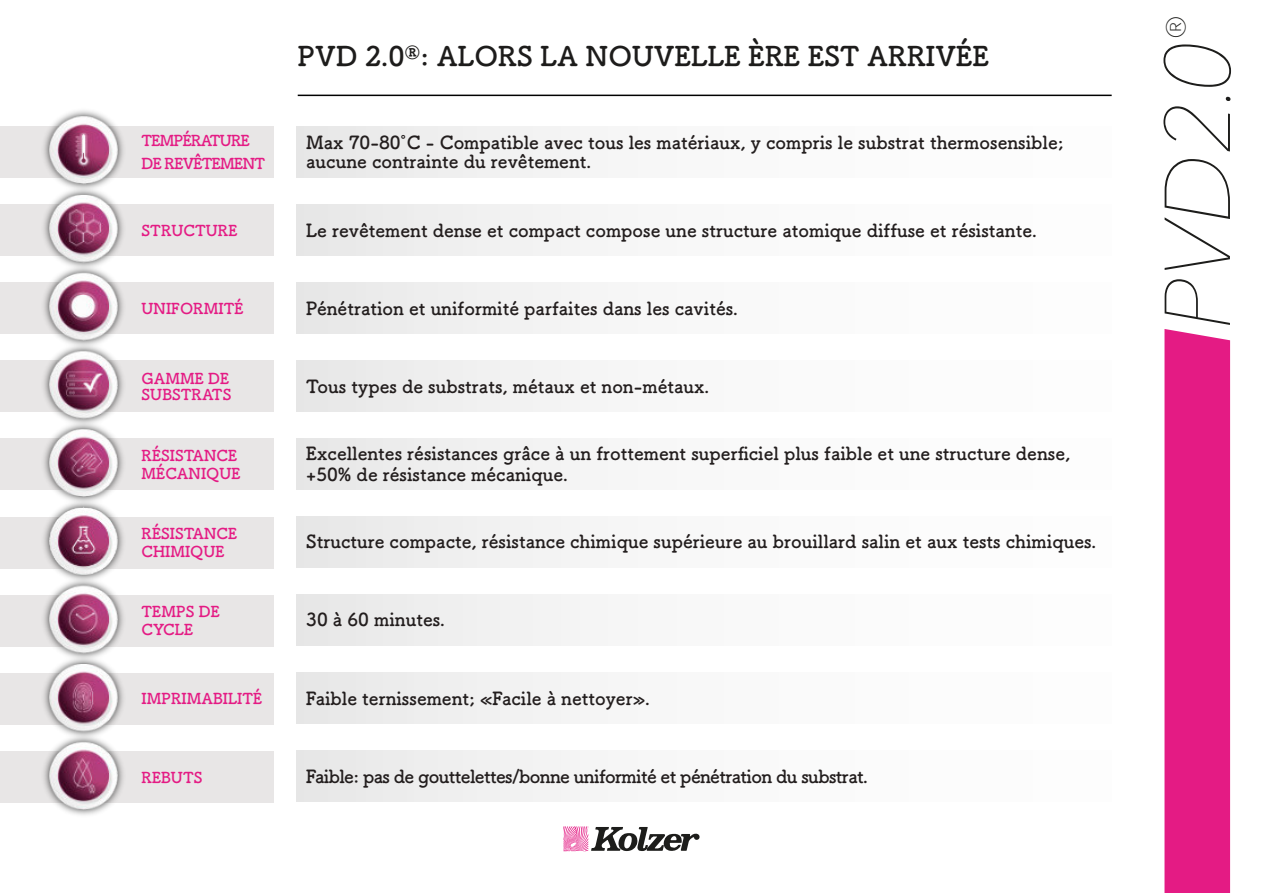
<style>
.page{position:relative;width:1263px;height:893px;background:#fff}
.page>*{position:absolute;margin:0;border:0;box-sizing:border-box;transform-origin:0 0}
.t1{font:italic 200 92.25px "Avenir Next";color:#1d1d1b}
.t2{font:700 27px "Tsuku B Rd Gothic";color:#1d1c1b}
.t3{font:700 18px/21px "Tsuku B Rd Gothic";color:#231e1e}
.t4{font:700 18px "Tsuku B Rd Gothic";letter-spacing:-.035em;color:#231e1e}
.t5{font:700 15px/18.5px "Tsuku B Rd Gothic";color:#e41b84}
.t6{font:700 15px/23px "Tsuku B Rd Gothic";letter-spacing:-.05em;color:#e41b84}
</style>
<div class="page">
<svg style="left:563px;top:826px;width:137px;height:26px"></svg>
<div style="left:1164px;top:329px;width:66px;height:564px;background:#e41b84"></div>
<div style="left:0;top:126px;width:274px;height:51px;background:#e8e6e6"></div>
<div style="left:0;top:204px;width:274px;height:51px;background:#e8e6e6"></div>
<div style="left:0;top:283px;width:274px;height:51px;background:#e8e6e6"></div>
<div style="left:0;top:361px;width:274px;height:51px;background:#e8e6e6"></div>
<div style="left:0;top:439px;width:274px;height:51px;background:#e8e6e6"></div>
<div style="left:0;top:517px;width:274px;height:51px;background:#e8e6e6"></div>
<div style="left:0;top:595px;width:274px;height:51px;background:#e8e6e6"></div>
<div style="left:0;top:673px;width:274px;height:51px;background:#e8e6e6"></div>
<div style="left:0;top:751px;width:274px;height:51px;background:#e8e6e6"></div>
<img style="left:41px;top:110px;width:84px;height:705px">
<hr style="left:298px;top:95px;width:814px;height:1px;background:#000">
<h2 class="t2" style="left:298px;top:42px;width:693px">PVD 2.0<sup>®</sup>: ALORS LA NOUVELLE ÈRE EST ARRIVÉE</h2>
<p class="t6" style="left:142px;top:129px;width:125px">TEMPÉRATURE<br>DE REVÊTEMENT</p>
<p class="t3" style="left:306px;top:132px;width:759px;line-height:19.5px">Max 70-80°C - Compatible avec tous les matériaux, y compris le substrat thermosensible; aucune contrainte du revêtement.</p>
<p class="t5" style="left:142px;top:221px;width:98px">STRUCTURE</p>
<p class="t3" style="left:306px;top:219px;width:732px">Le revêtement dense et compact compose une structure atomique diffuse et résistante.</p>
<p class="t5" style="left:142px;top:299px;width:103px">UNIFORMITÉ</p>
<p class="t3" style="left:306px;top:297px;width:433px">Pénétration et uniformité parfaites dans les cavités.</p>
<h1 class="t1" style="left:1138px;top:331px;width:317px;rotate:-90deg">PVD2.0<sup>®</sup></h1>
<p class="t5" style="left:142px;top:371px;width:91px;line-height:15.5px">GAMME DE<br>SUBSTRATS</p>
<p class="t3" style="left:306px;top:375px;width:405px">Tous types de substrats, métaux et non-métaux.</p>
<p class="t5" style="left:142px;top:446px;width:101px">RÉSISTANCE<br>MÉCANIQUE</p>
<p class="t3" style="left:306px;top:443px;width:765px">Excellentes résistances grâce à un frottement superficiel plus faible et une structure dense, +50% de résistance mécanique.</p>
<p class="t5" style="left:142px;top:524px;width:97px">RÉSISTANCE<br>CHIMIQUE</p>
<p class="t3" style="left:306px;top:531px;width:792px">Structure compacte, résistance chimique supérieure au brouillard salin et aux tests chimiques.</p>
<p class="t5" style="left:142px;top:602px;width:80px">TEMPS DE<br>CYCLE</p>
<p class="t3" style="left:306px;top:609px;width:140px">30 à 60 minutes.</p>
<p class="t5" style="left:142px;top:689px;width:122px">IMPRIMABILITÉ</p>
<p class="t3" style="left:306px;top:687px;width:345px">Faible ternissement; «Facile à nettoyer».</p>
<p class="t5" style="left:142px;top:768px;width:62px">REBUTS</p>
<p class="t4" style="left:306px;top:767px;width:563px">Faible: pas de gouttelettes/bonne uniformité et pénétration du substrat.</p>
</div>
